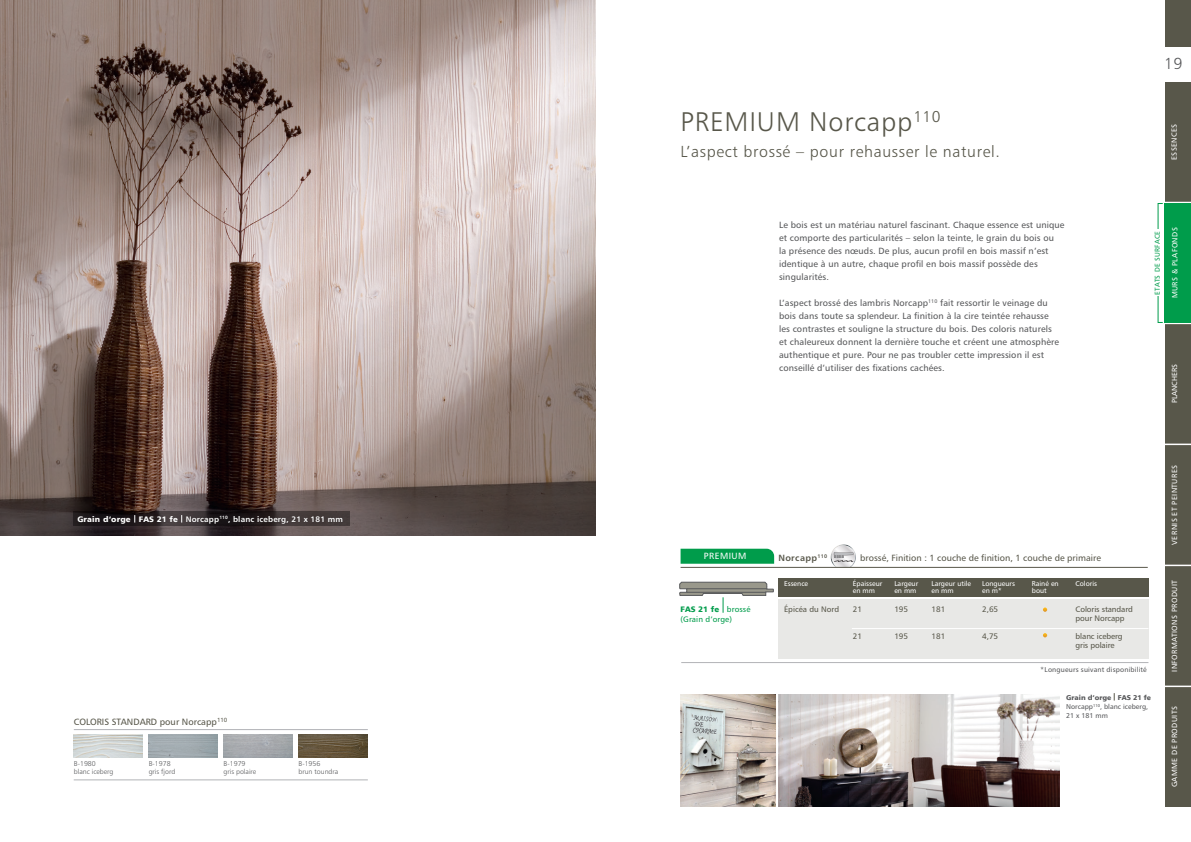
<style>
.page{position:relative;width:1191px;height:842px;background:#fff}
.page>*{position:absolute;margin:0;border:0;box-sizing:border-box;transform-origin:0 0}
.t1{font:27px "Humanist 777 BT Light B";letter-spacing:.03em;color:#58574a}
.t2{font:16px "Humanist 777 BT Light B";letter-spacing:.04em;color:#58574a}
.t3{font:16px "Humanist 777 BT Light B";color:#57585a}
.t4{font:9.1px "Humanist 777 BT Roman B";color:#58574a}
.t5{font:9px/13px "Humanist 777 BT Roman B";letter-spacing:.01em;color:#57585a}
.t6{font:9px "Humanist 777 BT Roman B";color:#58574a}
.t7{font:9px "Humanist 777 BT Bold B";letter-spacing:.04em;color:#58574a}
.t8{font:9px "Humanist 777 BT Roman B";letter-spacing:.05em;color:#fff}
.t9{font:8px/9px "Humanist 777 BT Roman B";letter-spacing:-.01em;color:#58574a}
.t10{font:8px "Humanist 777 BT Bold B";letter-spacing:.02em;color:#fff}
.t11{font:8px "Humanist 777 BT Black B";letter-spacing:.01em;color:#009c4b}
.t12{font:8px "Humanist 777 BT Roman B";letter-spacing:.01em;color:#009c4b}
.t13{font:7.5px "Humanist 777 BT Roman B";letter-spacing:.05em;color:#fff}
.t14{font:7.4px "Humanist 777 BT Roman B";color:#fff}
.t15{font:7px/7px "Humanist 777 BT Roman B";color:#fff}
.t16{font:7px/8px "Humanist 777 BT Light B";color:#57585a}
.t17{font:7px/9px "Humanist 777 BT Roman B";color:#57585a}
.t18{font:7px "Humanist 777 BT Roman B";letter-spacing:.02em;color:#57585a}
.t19{font:7px "Humanist 777 BT Black B";color:#57585a}
.t20{font:7px "Humanist 777 BT Roman B";letter-spacing:.04em;color:#009c4b}
.s1{font-family:"Humanist 777 BT Black B"}
.s2{font-family:"Humanist 777 BT Roman B"}
</style>
<div class="page">
<div style="left:1164px;top:0;width:27px;height:47px;background:#58574a"></div>
<div style="left:1164px;top:82px;width:27px;height:724px;background:#58574a"></div>
<svg style="left:1164px;top:202px;width:27px;height:1px"></svg>
<svg style="left:1164px;top:323px;width:27px;height:1px"></svg>
<svg style="left:1164px;top:444px;width:27px;height:1px"></svg>
<svg style="left:1164px;top:565px;width:27px;height:1px"></svg>
<svg style="left:1164px;top:686px;width:27px;height:1px"></svg>
<svg style="left:829px;top:544px;width:28px;height:23px"></svg>
<svg style="left:680px;top:549px;width:94px;height:15px"></svg>
<img style="left:0;top:0;width:595px;height:536px">
<img style="left:680px;top:694px;width:95px;height:112px">
<img style="left:778px;top:694px;width:281px;height:112px">
<svg style="left:74px;top:511px;width:276px;height:15px;background:#2c2425"></svg>
<div style="left:78px;top:516px;width:265px;height:8px;background:#231f20;opacity:.47"></div>
<hr style="left:680px;top:567px;width:467px;height:1px;background:#58574a">
<div style="left:778px;top:599px;width:370px;height:60px;background:#e8e8e6"></div>
<svg style="left:1043px;top:607px;width:4px;height:5px"></svg>
<svg style="left:1043px;top:633px;width:4px;height:4px"></svg>
<div style="left:778px;top:578px;width:370px;height:18px;background:#58574a"></div>
<hr style="left:681px;top:662px;width:467px;height:1px;background:#b2b3b7">
<div style="left:1164px;top:203px;width:27px;height:120px;background:#009c4b"></div>
<svg style="left:679px;top:582px;width:95px;height:31px"></svg>
<hr style="left:687px;top:588px;width:80px;height:1px;background:#57585a">
<hr style="left:687px;top:592px;width:78px;height:1px;background:#57585a">
<hr style="left:74px;top:729px;width:294px;height:1px;background:#b2b3b7">
<hr style="left:74px;top:780px;width:294px;height:1px;background:#b2b3b7">
<img style="left:299px;top:735px;width:69px;height:22px">
<img style="left:223px;top:735px;width:69px;height:22px">
<img style="left:74px;top:734px;width:69px;height:23px">
<hr style="left:852px;top:628px;width:296px;height:1px;background:#fff">
<p class="t10" style="left:77px;top:514px;width:267px"><span class="s1">Grain d‘orge FAS 21 fe</span> Norcapp<sup>110</sup>, blanc iceberg, 21 x 181 mm</p>
<p class="t4" style="left:74px;top:716px;width:155px">COLORIS STANDARD pour Norcapp<sup>110</sup></p>
<p class="t16" style="left:74px;top:759px;width:41px">B-1980 blanc iceberg</p>
<p class="t16" style="left:149px;top:759px;width:28px">B-1978 gris fjord</p>
<p class="t16" style="left:223px;top:759px;width:34px">B-1979 gris polaire</p>
<p class="t16" style="left:298px;top:759px;width:41px">B-1956<br>brun toundra</p>
<h1 class="t1" style="left:680px;top:105px;width:262px">PREMIUM Norcapp<sup>110</sup></h1>
<h2 class="t2" style="left:680px;top:142px;width:321px">L’aspect brossé – pour rehausser le naturel.</h2>
<p class="t5" style="left:779px;top:219px;width:287px">Le bois est un matériau naturel fascinant. Chaque essence est unique et comporte des particularités – selon la teinte, le grain du bois ou<br>la présence des nœuds. De plus, aucun profil en bois massif n’est identique à un autre, chaque profil en bois massif possède des singularités.</p>
<p class="t5" style="left:779px;top:297px;width:281px">L’aspect brossé des lambris Norcapp<sup>110</sup> fait ressortir le veinage du bois dans toute sa splendeur. La finition à la cire teintée rehausse les contrastes et souligne la structure du bois. Des coloris naturels et chaleureux donnent la dernière touche et créent une atmosphère authentique et pure. Pour ne pas troubler cette impression il est conseillé d’utiliser des fixations cachées.</p>
<h2 class="t3" style="left:1164px;top:54px;width:20px">19</h2>
<p class="t13" style="left:1169px;top:160px;width:38px;rotate:-90deg">ESSENCES</p>
<p class="t20" style="left:1153px;top:295px;width:65px;rotate:-90deg">ETATS DE SURFACE</p>
<p class="t13" style="left:1170px;top:298px;width:72px;rotate:-90deg">MURS &amp; PLAFONDS</p>
<p class="t14" style="left:1169px;top:403px;width:41px;rotate:-90deg">PLANCHERS</p>
<p class="t13" style="left:1169px;top:545px;width:81px;rotate:-90deg">VERNIS ET PEINTURES</p>
<p class="t8" style="left:704px;top:550px;width:44px">PREMIUM</p>
<p class="t11" style="left:680px;top:604px;width:71px">FAS 21 fe <span class="s2">brossé</span></p>
<p class="t12" style="left:680px;top:615px;width:53px">(Grain d‘orge)</p>
<p class="t7" style="left:778px;top:552px;width:50px">Norcapp<sup>110</sup></p>
<p class="t6" style="left:860px;top:552px;width:242px">brossé, Finition : 1 couche de finition, 1 couche de primaire</p>
<p class="t15" style="left:853px;top:580px;width:31px">Épaisseur en mm</p>
<p class="t15" style="left:894px;top:580px;width:25px">Largeur en mm</p>
<p class="t15" style="left:931px;top:580px;width:41px">Largeur utile en mm</p>
<p class="t15" style="left:982px;top:580px;width:34px">Longueurs en m*</p>
<p class="t15" style="left:1031px;top:580px;width:28px">Rainé en bout</p>
<p class="t15" style="left:784px;top:580px;width:26px">Essence</p>
<p class="t15" style="left:1075px;top:580px;width:23px">Coloris</p>
<p class="t9" style="left:784px;top:605px;width:57px">Épicéa du Nord</p>
<p class="t9" style="left:982px;top:605px;width:18px">2,65</p>
<p class="t9" style="left:982px;top:631px;width:18px">4,75</p>
<p class="t9" style="left:894px;top:605px;width:15px">195</p>
<p class="t9" style="left:894px;top:631px;width:15px">195</p>
<p class="t9" style="left:931px;top:605px;width:15px">181</p>
<p class="t9" style="left:931px;top:631px;width:15px">181</p>
<p class="t9" style="left:853px;top:605px;width:11px">21</p>
<p class="t9" style="left:853px;top:631px;width:11px">21</p>
<p class="t9" style="left:1075px;top:605px;width:59px">Coloris standard pour Norcapp</p>
<p class="t9" style="left:1075px;top:631px;width:48px">blanc iceberg gris polaire</p>
<p class="t18" style="left:1040px;top:665px;width:108px">*Longueurs suivant disponibilité</p>
<p class="t19" style="left:1066px;top:693px;width:86px">Grain d‘orge FAS 21 fe</p>
<p class="t17" style="left:1066px;top:702px;width:83px">Norcapp<sup>110</sup>, blanc iceberg,<br>21 x 181 mm</p>
<p class="t13" style="left:1169px;top:672px;width:93px;rotate:-90deg">INFORMATIONS PRODUIT</p>
<p class="t13" style="left:1169px;top:787px;width:83px;rotate:-90deg">GAMME DE PRODUITS</p>
</div>
